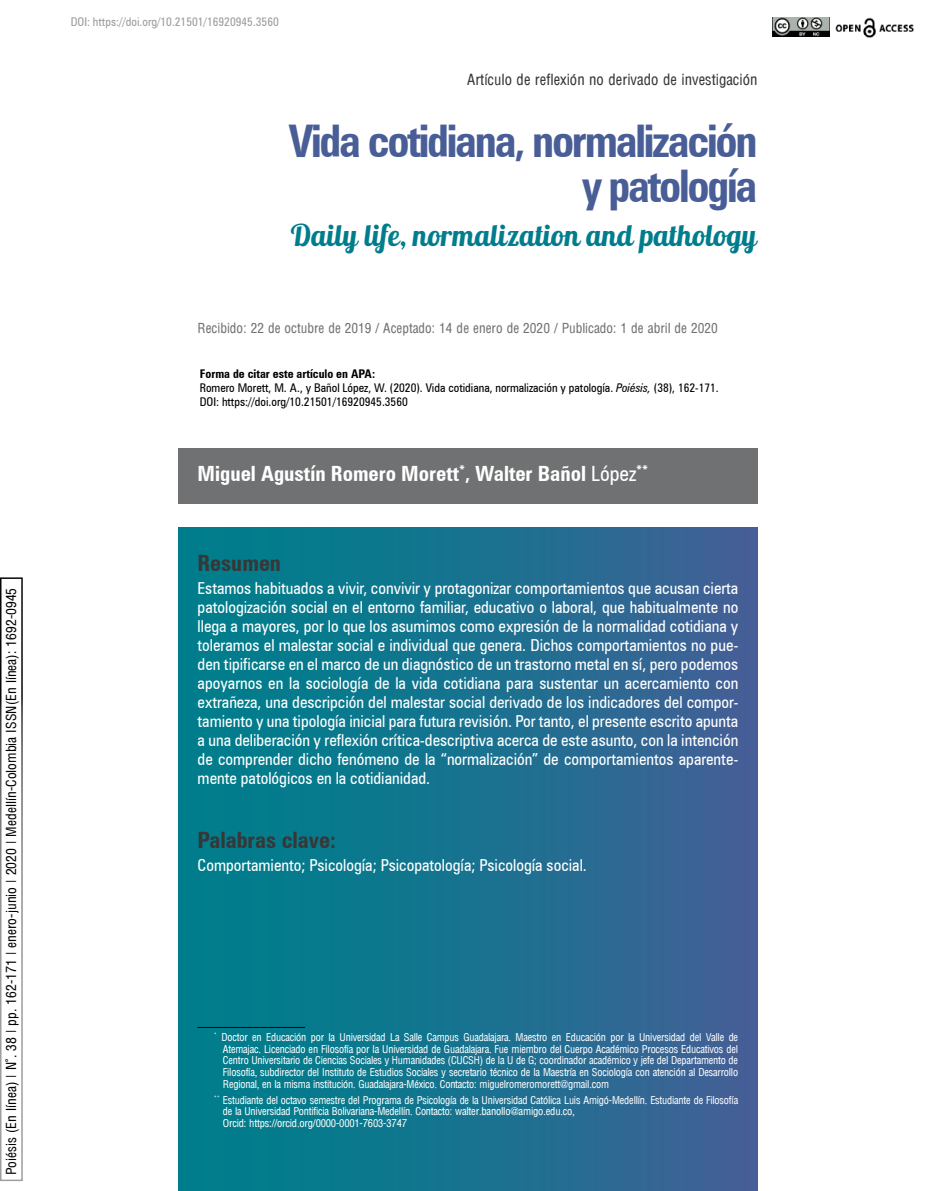
<style>
.page{position:relative;width:936px;height:1191px;background:#fff}
.page>*{position:absolute;margin:0;border:0;box-sizing:border-box;transform-origin:0 0}
.t1{font:700 condensed 45px/45px "Zurich BT";letter-spacing:-.05em;color:#495d97;text-align:right}
.t2{font:30px "Lobster";color:#007d8c}
.t3{font:700 condensed 22.5px "Zurich BT";color:#373737}
.t4{font:700 condensed 21px "Zurich BT";color:#fff}
.t5{font:condensed 16.5px/18.9px "Zurich BT";color:#fff;text-align:justify}
.t6{font:15px "Arena Condensed";color:#373737}
.t7{font:13.5px "Arena Condensed";color:#000}
.t8{font:13.5px "Arena Condensed";color:#707172}
.t9{font:condensed 12px/13.8px "Zurich BT";color:#000}
.t10{font:condensed 12px "Zurich BT";color:#9c9e9f}
.t11{font:10.5px/11.7px "Arena Condensed";letter-spacing:-.02em;color:#fff;text-align:justify}
.s1{font-weight:700}
.s2{font-style:italic}
.s3{font-weight:400}
</style>
<div class="page">
<img style="left:835px;top:17px;width:79px;height:21px">
<img style="left:772px;top:17px;width:57px;height:20px">
<div style="left:178px;top:527px;width:579px;height:664px;background:linear-gradient(to right,#00818b,#406196)"></div>
<div style="left:178px;top:448px;width:579px;height:55px;background:#707172"></div>
<div style="left:0;top:577px;width:23px;height:604px;border:2px solid #fff"></div>
<hr style="left:197px;top:1027px;width:108px;height:1px;background:#000">
<p class="t7" style="left:4px;top:1175px;width:589px;rotate:-90deg">Poiésis (En línea) | N°. 38 | pp. 162-171 | enero-junio | 2020 | Medellín-Colombia ISSN(En línea): 1692-0945</p>
<p class="t10" style="left:71px;top:15px;width:210px">DOI: https://doi.org/10.21501/16920945.3560</p>
<p class="t6" style="left:467px;top:71px;width:292px">Artículo de reflexión no derivado de investigación</p>
<h1 class="t1" style="left:289px;top:118px;width:470px">Vida cotidiana, normalización y patología</h1>
<h2 class="t2" style="left:292px;top:216px;width:467px">Daily life, normalization and pathology</h2>
<p class="t8" style="left:198px;top:320px;width:521px">Recibido: 22 de octubre de 2019 / Aceptado: 14 de enero de 2020 / Publicado: 1 de abril de 2020</p>
<p class="t9" style="left:200px;top:367px;width:520px"><span class="s1">Forma de citar este artículo en APA:<br></span>Romero Morett, M. A., y Bañol López, W. (2020). Vida cotidiana, normalización y patología. <span class="s2">Poiésis,</span> (38), 162-171.<br>DOI: https://doi.org/10.21501/16920945.3560</p>
<p class="t4" style="left:198px;top:461px;width:452px">Miguel Agustín Romero Morett<sup>*</sup>, Walter Bañol <span class="s3">López</span><sup>**</sup></p>
<h3 class="t3" style="left:198px;top:549px;width:85px">Resumen</h3>
<p class="t5" style="left:198px;top:578px;width:542px">Estamos habituados a vivir, convivir y protagonizar comportamientos que acusan cierta patologización social en el entorno familiar, educativo o laboral, que habitualmente no llega a mayores, por lo que los asumimos como expresión de la normalidad cotidiana y toleramos el malestar social e individual que genera. Dichos comportamientos no pue&shy;den tipificarse en el marco de un diagnóstico de un trastorno metal en sí, pero podemos apoyarnos en la sociología de la vida cotidiana para sustentar un acercamiento con extrañeza, una descripción del malestar social derivado de los indicadores del compor&shy;tamiento y una tipología inicial para futura revisión. Por tanto, el presente escrito apunta a una deliberación y reflexión crítica-descriptiva acerca de este asunto, con la intención de comprender dicho fenómeno de la “normalización” de comportamientos aparente&shy;mente patológicos en la cotidianidad.</p>
<h3 class="t3" style="left:198px;top:826px;width:140px">Palabras clave:</h3>
<p class="t5" style="left:198px;top:855px;width:391px">Comportamiento; Psicología; Psicopatología; Psicología social.</p>
<p class="t11" style="left:223px;top:1031px;width:517px;text-indent:-9px"><sup>*</sup> Doctor en Educación por la Universidad La Salle Campus Guadalajara. Maestro en Educación por la Universidad del Valle de Atemajac. Licenciado en Filosofía por la Universidad de Guadalajara. Fue miembro del Cuerpo Académico Procesos Educativos del Centro Universitario de Ciencias Sociales y Humanidades (CUCSH) de la U de G; coordinador académico y jefe del Departamento de Filosofía, subdirector del Instituto de Estudios Sociales y secretario técnico de la Maestría en Sociología con atención al Desarrollo Regional, en la misma institución. Guadalajara-México. Contacto: miguelromeromorett@gmail.com</p>
<p class="t11" style="left:223px;top:1094px;width:517px;text-align:left;text-indent:-9px"><sup>**</sup> Estudiante del octavo semestre del Programa de Psicología de la Universidad Católica Luis Amigó-Medellín. Estudiante de Filosofía de la Universidad Pontificia Bolivariana-Medellín. Contacto: walter.banollo@amigo.edu.co,<br>Orcid: https://orcid.org/0000-0001-7603-3747</p>
</div>
